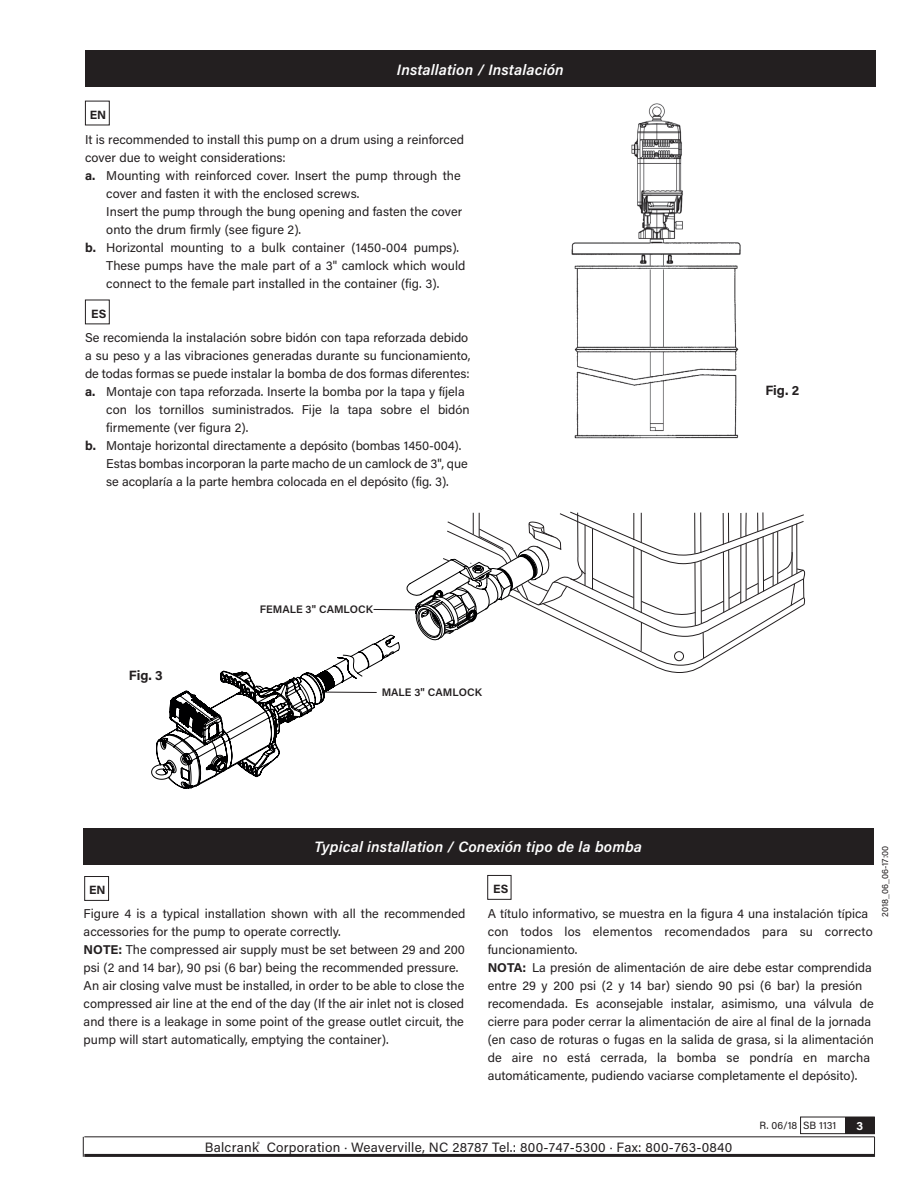
<style>
.page{position:relative;width:918px;height:1188px;background:#fff}
.page>*{position:absolute;margin:0;border:0;box-sizing:border-box;transform-origin:0 0}
.t1{font:italic 600 15px "Acumin Pro";letter-spacing:.01em;color:#fff}
.t2{font:13.5px "Acumin Pro";letter-spacing:.02em;color:#231f20}
.t3{font:700 13.5px "Acumin Pro";color:#231f20}
.t4{font:12.75px/18px "Acumin Pro";color:#231f20}
.t5{font:700 12px "Acumin Pro";color:#231f20}
.t6{font:700 12px "Acumin Pro";color:#fff}
.t7{font:600 10.8px "Acumin Pro";color:#231f20}
.t8{font:10.5px "Acumin Pro";color:#231f20}
.t9{font:9px "Acumin Pro";color:#231f20}
.s1{font-weight:700}
.s2{font-family:"Myriad Pro"}
</style>
<div class="page">
<div style="left:800px;top:1117px;width:75px;height:17px;border:1px solid #231f20"></div>
<div style="left:846px;top:1117px;width:29px;height:17px;background:#231f20"></div>
<hr style="left:84px;top:1154px;width:791px;height:3px;background:#231f20">
<hr style="left:84px;top:1136px;width:791px;height:1px;background:#231f20">
<svg style="left:874px;top:1137px;width:1px;height:20px"></svg>
<svg style="left:83px;top:1137px;width:1px;height:20px"></svg>
<div style="left:85px;top:51px;width:790px;height:36px;background:#231f20"></div>
<div style="left:85px;top:101px;width:25px;height:24px;border:1px solid #231f20"></div>
<img style="left:571px;top:103px;width:170px;height:336px">
<svg style="left:151px;top:511px;width:654px;height:278px"></svg>
<div style="left:85px;top:300px;width:25px;height:24px;border:1px solid #231f20"></div>
<div style="left:84px;top:828px;width:790px;height:36px;background:#231f20"></div>
<div style="left:84px;top:876px;width:25px;height:25px;border:1px solid #231f20"></div>
<div style="left:487px;top:875px;width:24px;height:25px;border:1px solid #231f20"></div>
<p class="t5" style="left:90px;top:106px;width:18px">EN</p>
<p class="t1" style="left:397px;top:59px;width:168px">Installation / Instalación</p>
<p class="t4" style="left:85px;top:130px;width:380px">It is recommended to install this pump on a drum using a reinforced</p>
<p class="t4" style="left:85px;top:148px;width:202px">cover due to weight considerations:</p>
<p class="t4" style="left:85px;top:166px;width:377px"><span class="s1">a.</span> Mounting with reinforced cover. Insert the pump through the</p>
<p class="t4" style="left:106px;top:184px;width:255px">cover and fasten it with the enclosed screws.</p>
<p class="t4" style="left:106px;top:202px;width:357px">Insert the pump through the bung opening and fasten the cover</p>
<p class="t4" style="left:106px;top:220px;width:196px">onto the drum firmly (see figure 2).</p>
<p class="t4" style="left:85px;top:238px;width:376px"><span class="s1">b.</span> Horizontal mounting to a bulk container (1450-004 pumps).</p>
<p class="t4" style="left:106px;top:256px;width:361px">These pumps have the male part of a 3" camlock which would</p>
<p class="t4" style="left:106px;top:274px;width:334px">connect to the female part installed in the container (fig. 3).</p>
<p class="t5" style="left:91px;top:305px;width:17px">ES</p>
<p class="t4" style="left:85px;top:328px;width:385px">Se recomienda la instalaci<span class="s2">ó</span>n sobre bid<span class="s2">ó</span>n con tapa reforzada debido</p>
<p class="t4" style="left:85px;top:346px;width:387px">a su peso y a las vibraciones generadas durante su funcionamiento,</p>
<p class="t4" style="left:85px;top:364px;width:386px">de todas formas se puede instalar la bomba de dos formas diferentes:</p>
<p class="t4" style="left:85px;top:382px;width:381px"><span class="s1">a.</span> Montaje con tapa reforzada. Inserte la bomba por la tapa y f<span class="s2">í</span>jela</p>
<p class="t4" style="left:106px;top:400px;width:365px">con los tornillos suministrados. Fije la tapa sobre el bid<span class="s2">ó</span>n</p>
<p class="t4" style="left:106px;top:418px;width:144px">firmemente (ver figura 2).</p>
<p class="t4" style="left:85px;top:436px;width:378px"><span class="s1">b.</span> Montaje horizontal directamente a dep<span class="s2">ó</span>sito (bombas 1450-004).</p>
<p class="t4" style="left:106px;top:454px;width:363px">Estas bombas incorporan la parte macho de un camlock de 3", que</p>
<p class="t4" style="left:106px;top:472px;width:344px">se acoplar<span class="s2">í</span>a a la parte hembra colocada en el dep<span class="s2">ó</span>sito (fig. 3).</p>
<p class="t3" style="left:129px;top:666px;width:35px">Fig. 3</p>
<p class="t7" style="left:260px;top:602px;width:115px">FEMALE 3" CAMLOCK</p>
<p class="t7" style="left:382px;top:685px;width:102px">MALE 3" CAMLOCK</p>
<p class="t3" style="left:765px;top:381px;width:35px">Fig. 2</p>
<p class="t1" style="left:314px;top:836px;width:329px">Typical installation / Conexión tipo de la bomba</p>
<p class="t5" style="left:493px;top:881px;width:17px">ES</p>
<p class="t5" style="left:89px;top:882px;width:18px">EN</p>
<p class="t4" style="left:84px;top:904px;width:383px">Figure 4 is a typical installation shown with all the recommended accessories for the pump to operate correctly.<br><span class="s1">NOTE:</span> The compressed air supply must be set between 29 and 200 psi (2 and 14 bar), 90 psi (6 bar) being the recommended pressure.<br>An air closing valve must be installed, in order to be able to close the compressed air line at the end of the day (If the air inlet not is closed and there is a leakage in some point of the grease outlet circuit, the pump will start automatically, emptying the container).</p>
<p class="t4" style="left:488px;top:904px;width:388px">A t<span class="s2">í</span>tulo informativo, se muestra en la figura 4 una instalaci<span class="s2">ó</span>n t<span class="s2">í</span>pica con todos los elementos recomendados para su correcto funcionamiento.<br><span class="s1">NOTA:</span> La presi<span class="s2">ó</span>n de alimentaci<span class="s2">ó</span>n de aire debe estar comprendida entre 29 y 200 psi (2 y 14 bar) siendo 90 psi (6 bar) la presi<span class="s2">ó</span>n recomendada. Es aconsejable instalar, asimismo, una v<span class="s2">á</span>lvula de cierre para poder cerrar la alimentaci<span class="s2">ó</span>n de aire al final de la jornada (en caso de roturas o fugas en la salida de grasa, si la alimentaci<span class="s2">ó</span>n de aire no est<span class="s2">á</span> cerrada, la bomba se pondr<span class="s2">í</span>a en marcha autom<span class="s2">á</span>ticamente, pudiendo vaciarse completamente el dep<span class="s2">ó</span>sito).</p>
<p class="t9" style="left:879px;top:917px;width:72px;rotate:-90deg">2018_06_06-17:00</p>
<p class="t2" style="left:205px;top:1138px;width:529px">Balcrank<sup>®</sup> Corporation <span class="s2">·</span> Weaverville, NC 28787 Tel.: 800-747-5300 <span class="s2">·</span> Fax: 800-763-0840</p>
<p class="t8" style="left:760px;top:1118px;width:78px">R. 06/18 SB 1131</p>
<p class="t6" style="left:856px;top:1117px;width:8px">3</p>
</div>
